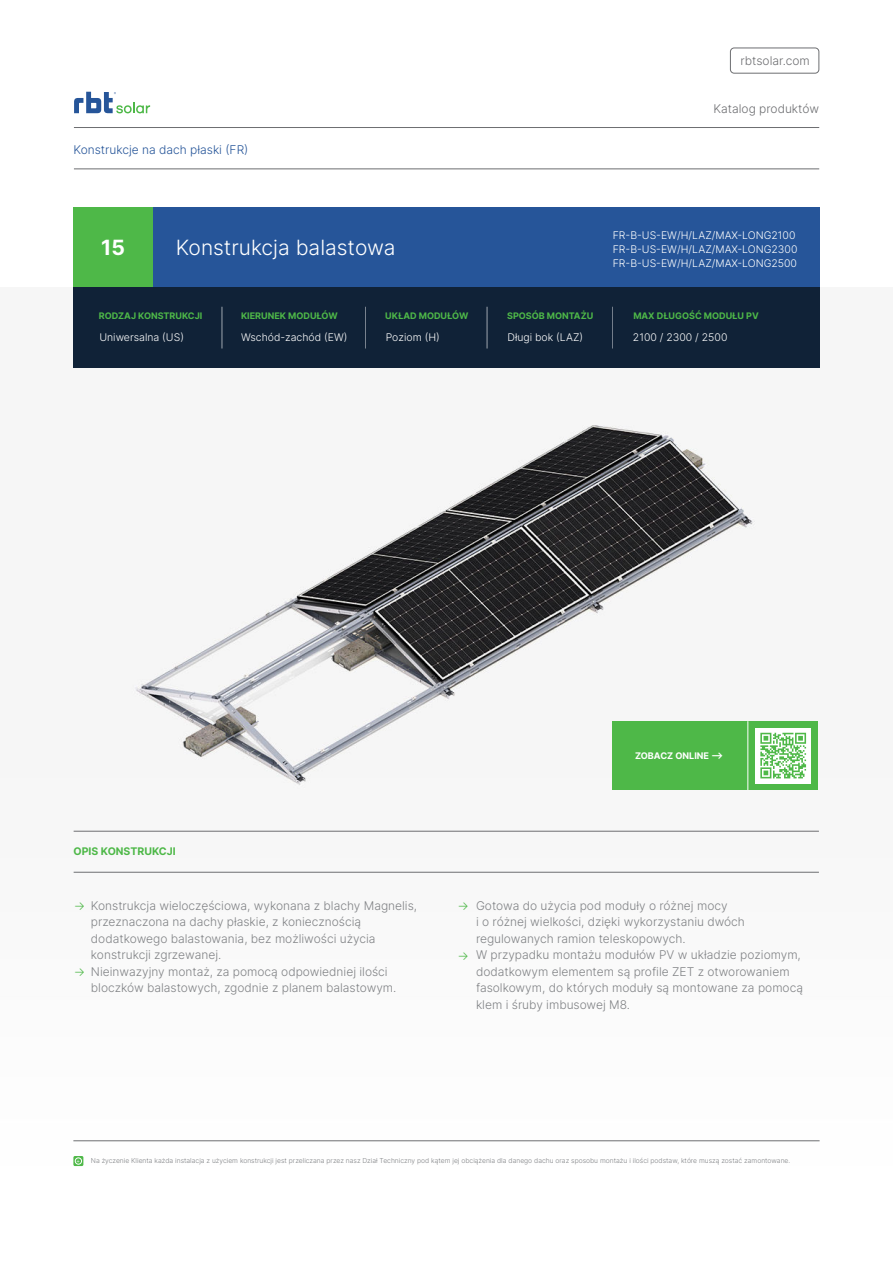
<style>
.page{position:relative;width:893px;height:1263px;background:#fff}
.page>*{position:absolute;margin:0;border:0;box-sizing:border-box;transform-origin:0 0}
.t1{font:300 21px "Inter";color:#fff}
.t2{font:700 21px "Inter";color:#fff}
.t3{font:300 12px/16.5px "Inter";color:#808285}
.t4{font:300 12px "Inter";color:#6d6e71}
.t5{font:300 12px "Inter";color:#265599}
.t6{font:300 12px "Inter";color:#4eb848}
.t7{font:300 10.5px/14.1px "Inter";color:#fff}
.t8{font:700 10.5px "Inter";color:#4eb848}
.t9{font:700 9.15px "Inter";color:#fff}
.t10{font:700 9px "Inter";color:#4eb848}
.t11{font:300 6.75px "Inter";color:#808285}
.t12{font:300 6.45px "Inter";color:#fff}
</style>
<div class="page">
<img style="left:73px;top:287px;width:747px;height:880px">
<div style="left:612px;top:721px;width:205px;height:69px;background:#4eb848"></div>
<div style="left:756px;top:728px;width:55px;height:55px;background:#fff"></div>
<svg style="left:760px;top:733px;width:46px;height:45px"></svg>
<hr style="left:73px;top:1140px;width:747px;height:1px;background:#6d6e71">
<hr style="left:748px;top:721px;width:1px;height:69px;background:#fff">
<div style="left:73px;top:287px;width:746px;height:80px;background:#102237"></div>
<div style="left:73px;top:208px;width:80px;height:79px;background:#4eb848"></div>
<div style="left:153px;top:208px;width:666px;height:79px;background:#265599"></div>
<hr style="left:222px;top:307px;width:1px;height:41px;background:#fff">
<hr style="left:366px;top:307px;width:1px;height:41px;background:#fff">
<hr style="left:487px;top:307px;width:1px;height:41px;background:#fff">
<hr style="left:613px;top:307px;width:1px;height:41px;background:#fff">
<svg style="left:74px;top:92px;width:76px;height:21px"></svg>
<hr style="left:74px;top:127px;width:745px;height:1px;background:#6d6e71">
<hr style="left:74px;top:169px;width:745px;height:1px;background:#6d6e71">
<svg style="left:73px;top:1156px;width:10px;height:10px"></svg>
<div style="left:75px;top:1158px;width:7px;height:6px;border:1px solid #fff;border-radius:50%"></div>
<hr style="left:74px;top:872px;width:745px;height:1px;background:#6d6e71">
<hr style="left:74px;top:831px;width:745px;height:1px;background:#6d6e71">
<div style="left:730px;top:48px;width:89px;height:25px;border:1px solid #6d6e71;border-radius:4px"></div>
<p class="t4" style="left:741px;top:52px;width:71px">rbtsolar.com</p>
<p class="t5" style="left:73px;top:141px;width:176px">Konstrukcje na dach płaski (FR)</p>
<h1 class="t2" style="left:101px;top:235px;width:25px">15</h1>
<h1 class="t1" style="left:176px;top:233px;width:221px">Konstrukcja balastowa</h1>
<p class="t4" style="left:713px;top:100px;width:107px">Katalog produktów</p>
<p class="t7" style="left:613px;top:228px;width:184px">FR-B-US-EW/H/LAZ/MAX-LONG2100</p>
<p class="t7" style="left:613px;top:242px;width:186px">FR-B-US-EW/H/LAZ/MAX-LONG2300<br>FR-B-US-EW/H/LAZ/MAX-LONG2500</p>
<p class="t10" style="left:99px;top:311px;width:105px">RODZAJ KONSTRUKCJI</p>
<p class="t10" style="left:385px;top:309px;width:85px">UKŁAD MODUŁÓW</p>
<p class="t10" style="left:507px;top:309px;width:88px">SPOSÓB MONTAŻU</p>
<p class="t10" style="left:633px;top:309px;width:127px">MAX DŁUGOŚĆ MODUŁU PV</p>
<p class="t7" style="left:99px;top:330px;width:86px">Uniwersalna (US)</p>
<p class="t7" style="left:386px;top:330px;width:55px">Poziom (H)</p>
<p class="t7" style="left:507px;top:330px;width:77px">Długi bok (LAZ)</p>
<p class="t7" style="left:633px;top:330px;width:96px">2100 / 2300 / 2500</p>
<p class="t10" style="left:241px;top:309px;width:98px">KIERUNEK MODUŁÓW</p>
<p class="t7" style="left:241px;top:330px;width:108px">Wschód-zachód (EW)</p>
<p class="t8" style="left:74px;top:845px;width:104px">OPIS KONSTRUKCJI</p>
<p class="t9" style="left:635px;top:748px;width:90px">ZOBACZ ONLINE ⟶</p>
<p class="t3" style="left:91px;top:897px;width:328px">Konstrukcja wieloczęściowa, wykonana z blachy Magnelis, przeznaczona na dachy płaskie, z koniecznością dodatkowego balastowania, bez możliwości użycia konstrukcji zgrzewanej.<br>Nieinwazyjny montaż, za pomocą odpowiedniej ilości bloczków balastowych, zgodnie z planem balastowym.</p>
<p class="t3" style="left:476px;top:897px;width:329px">Gotowa do użycia pod moduły o różnej mocy<br>i o różnej wielkości, dzięki wykorzystaniu dwóch regulowanych ramion teleskopowych.<br>W przypadku montażu modułów PV w układzie poziomym, dodatkowym elementem są profile ZET z otworowaniem fasolkowym, do których moduły są montowane za pomocą klem i śruby imbusowej M8.</p>
<p class="t6" style="left:74px;top:897px;width:13px">→</p>
<p class="t6" style="left:458px;top:897px;width:13px">→</p>
<p class="t6" style="left:458px;top:947px;width:13px">→</p>
<p class="t6" style="left:74px;top:963px;width:13px">→</p>
<p class="t12" style="left:76px;top:1157px;width:6px">+</p>
<p class="t11" style="left:91px;top:1156px;width:701px">Na życzenie Klienta każda instalacja z użyciem konstrukcji jest przeliczana przez nasz Dział Techniczny pod kątem jej obciążenia dla danego dachu oraz sposobu montażu i ilości podstaw, które muszą zostać zamontowane.</p>
</div>
